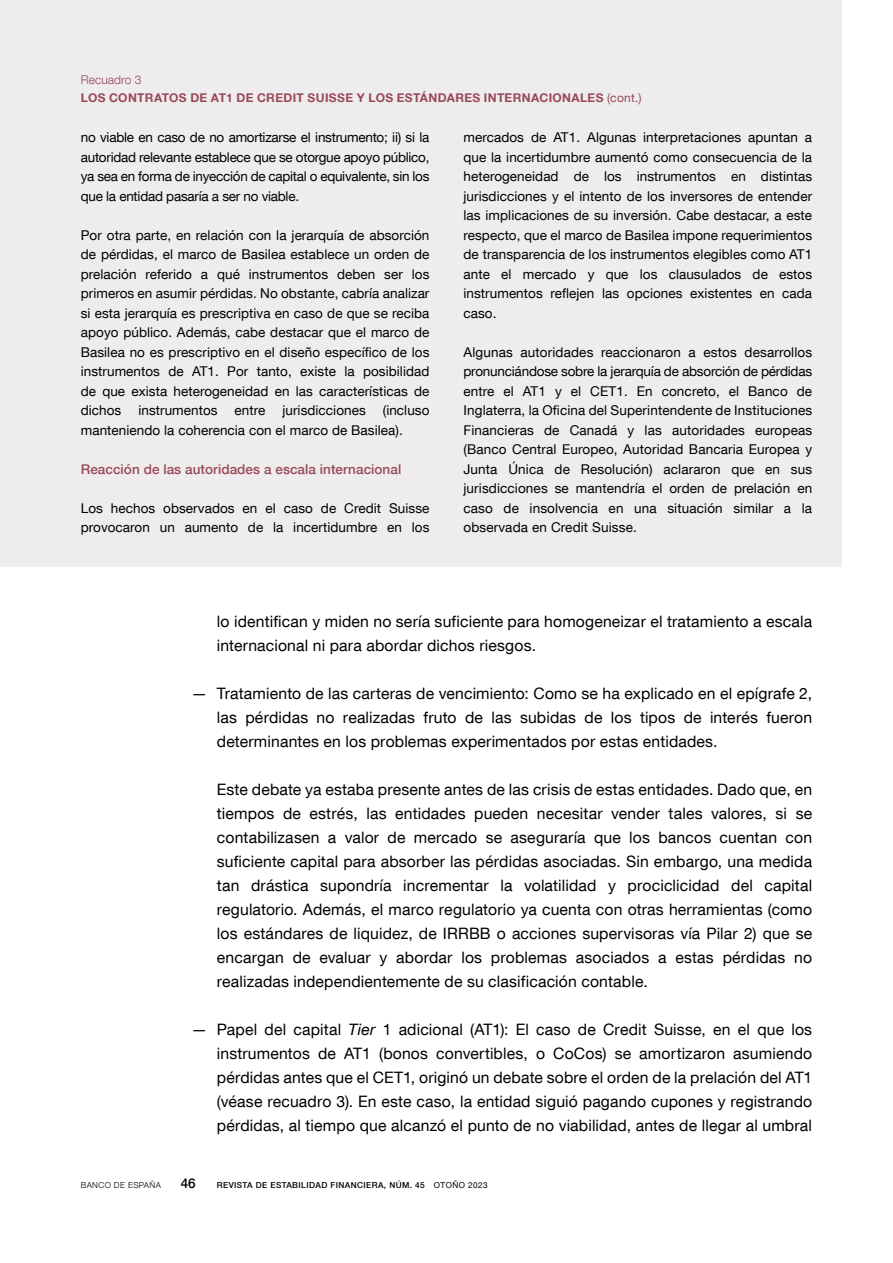
<style>
.page{position:relative;width:893px;height:1263px;background:#fff}
.page>*{position:absolute;margin:0;border:0;box-sizing:border-box;transform-origin:0 0}
.Texto_Apartados{font:15.75px/24px "Bd E Neue Helvetica";letter-spacing:.01em;color:#000;text-align:justify}
.Recuadro_texto{font:13.5px/19.5px "Bd E Neue Helvetica";letter-spacing:.005em;color:#000;text-align:justify}
.Recuadro_Ladillo_rango_1{font:500 13.5px "Bd E Neue Helvetica";letter-spacing:.005em;color:#984856}
.t1{font:500 13.5px "Bd E Neue Helvetica";color:#000}
.Recuadro_título{font:700 12px "Bd E Neue Helvetica";letter-spacing:.03em;color:#984856}
.Recuadro_número{font:300 12px "Bd E Neue Helvetica";letter-spacing:.005em;color:#984856}
.t2{font:500 8.25px "Bd E Neue Helvetica";letter-spacing:.05em;color:#000}
.t3{font:300 8.25px "Bd E Neue Helvetica";letter-spacing:.05em;color:#000}
.s1{font-weight:400}
.s2{font-style:italic}
</style>
<div class="page">
<div style="left:0;top:0;width:842px;height:567px;background:#efeced"></div>
<p class="Recuadro_número" style="left:81px;top:72px;width:62px">Recuadro 3</p>
<h4 class="Recuadro_título" style="left:81px;top:90px;width:562px">LOS CONTRATOS DE AT1 DE CREDIT SUISSE Y LOS ESTÁNDARES INTERNACIONALES <span class="s1">(cont.)</span></h4>
<p class="Recuadro_título" style="left:81px;top:90px;width:121px">TÍTULO RECUADRO</p>
<p class="Recuadro_texto" style="left:81px;top:128px;width:350px">no viable en caso de no amortizarse el instrumento; ii) si la autoridad relevante establece que se otorgue apoyo público, ya sea en forma de inyección de capital o equivalente, sin los que la entidad pasaría a ser no viable.</p>
<p class="Recuadro_texto" style="left:81px;top:225px;width:350px">Por otra parte, en relación con la jerarquía de absorción de pérdidas, el marco de Basilea establece un orden de prelación referido a qué instrumentos deben ser los primeros en asumir pérdidas. No obstante, cabría analizar si esta jerarquía es prescriptiva en caso de que se reciba apoyo público. Además, cabe destacar que el marco de Basilea no es prescriptivo en el diseño específico de los instrumentos de AT1. Por tanto, existe la posibilidad de que exista heterogeneidad en las características de dichos</p>
<p class="Recuadro_texto" style="left:463px;top:128px;width:350px">mercados de AT1. Algunas interpretaciones apuntan a que la incertidumbre aumentó como consecuencia de la heterogeneidad de los instrumentos en distintas jurisdicciones y el intento de los inversores de entender las implicaciones de su inversión. Cabe destacar, a este respecto, que el marco de Basilea impone requerimientos de transparencia de los instrumentos elegibles como AT1 ante el mercado y que los clausulados de estos instrumentos reflejen las opciones existentes en cada caso.</p>
<p class="Recuadro_texto" style="left:463px;top:342px;width:350px">Algunas autoridades reaccionaron a estos desarrollos pronunciándose sobre la jerarquía de absorción de pérdidas entre el AT1 y el CET1. En concreto, el Banco de Inglaterra, la Oficina del Superintendente de Instituciones Financieras de Canadá y las autoridades europeas (Banco Central Europeo, Autoridad Bancaria Europea y Junta Única de Resolución) aclararon que en sus jurisdicciones se mantendría el orden de prelación en caso de insolvencia en una situación similar a la observada en Credit Suisse.</p>
<p class="Recuadro_texto" style="left:81px;top:401px;width:350px;text-indent:302px">(incluso manteniendo la coherencia con el marco de Basilea).</p>
<h5 class="Recuadro_Ladillo_rango_1" style="left:81px;top:461px;width:322px">Reacción de las autoridades a escala internacional</h5>
<p class="Recuadro_texto" style="left:81px;top:498px;width:350px">Los hechos observados en el caso de Credit Suisse provocaron un aumento de la incertidumbre en los</p>
<p class="Recuadro_texto" style="left:138px;top:401px;width:81px">instrumentos</p>
<p class="Recuadro_texto" style="left:235px;top:401px;width:32px">entre</p>
<p class="Recuadro_texto" style="left:282px;top:401px;width:85px">jurisdicciones</p>
<p class="Texto_Apartados" style="left:217px;top:609px;width:597px">lo identifican y miden no sería suficiente para homogeneizar el tratamiento a escala internacional ni para abordar dichos riesgos.</p>
<p class="Texto_Apartados" style="left:217px;top:681px;width:597px;text-indent:-26px">— Tratamiento de las carteras de vencimiento: Como se ha explicado en el epígrafe 2, las pérdidas no realizadas fruto de las subidas de los tipos de interés fueron determinantes en los problemas experimentados por estas entidades.</p>
<p class="Texto_Apartados" style="left:217px;top:777px;width:597px">Este debate ya estaba presente antes de las crisis de estas entidades. Dado que, en tiempos de estrés, las entidades pueden necesitar vender tales valores, si se contabilizasen a valor de mercado se aseguraría que los bancos cuentan con suficiente capital para absorber las pérdidas asociadas. Sin embargo, una medida tan drástica supondría incrementar la volatilidad y prociclicidad del capital regulatorio. Además, el marco regulatorio ya cuenta con otras herramientas (como los estándares de liquidez, de IRRBB o acciones supervisoras vía Pilar 2) que se encargan de evaluar y abordar los problemas asociados a estas pérdidas no realizadas independientemente de su clasificación contable.</p>
<p class="Texto_Apartados" style="left:217px;top:1017px;width:597px;text-indent:-26px">— Papel del capital <span class="s2">Tier</span> 1 adicional (AT1): El caso de Credit Suisse, en el que los instrumentos de AT1 (bonos convertibles, o CoCos) se amortizaron asumiendo pérdidas antes que el CET1, originó un debate sobre el orden de la prelación del AT1 (véase recuadro 3). En este caso, la entidad siguió pagando cupones y registrando pérdidas, al tiempo que alcanzó el punto de no viabilidad, antes de llegar al umbral</p>
<p class="t3" style="left:81px;top:1180px;width:82px">BANCO DE ESPAÑA</p>
<p class="t1" style="left:181px;top:1175px;width:16px">46</p>
<p class="t2" style="left:217px;top:1180px;width:272px">REVISTA DE ESTABILIDAD FINANCIERA, NÚM. 45 <span class="s1">OTOÑO 2023</span></p>
</div>
